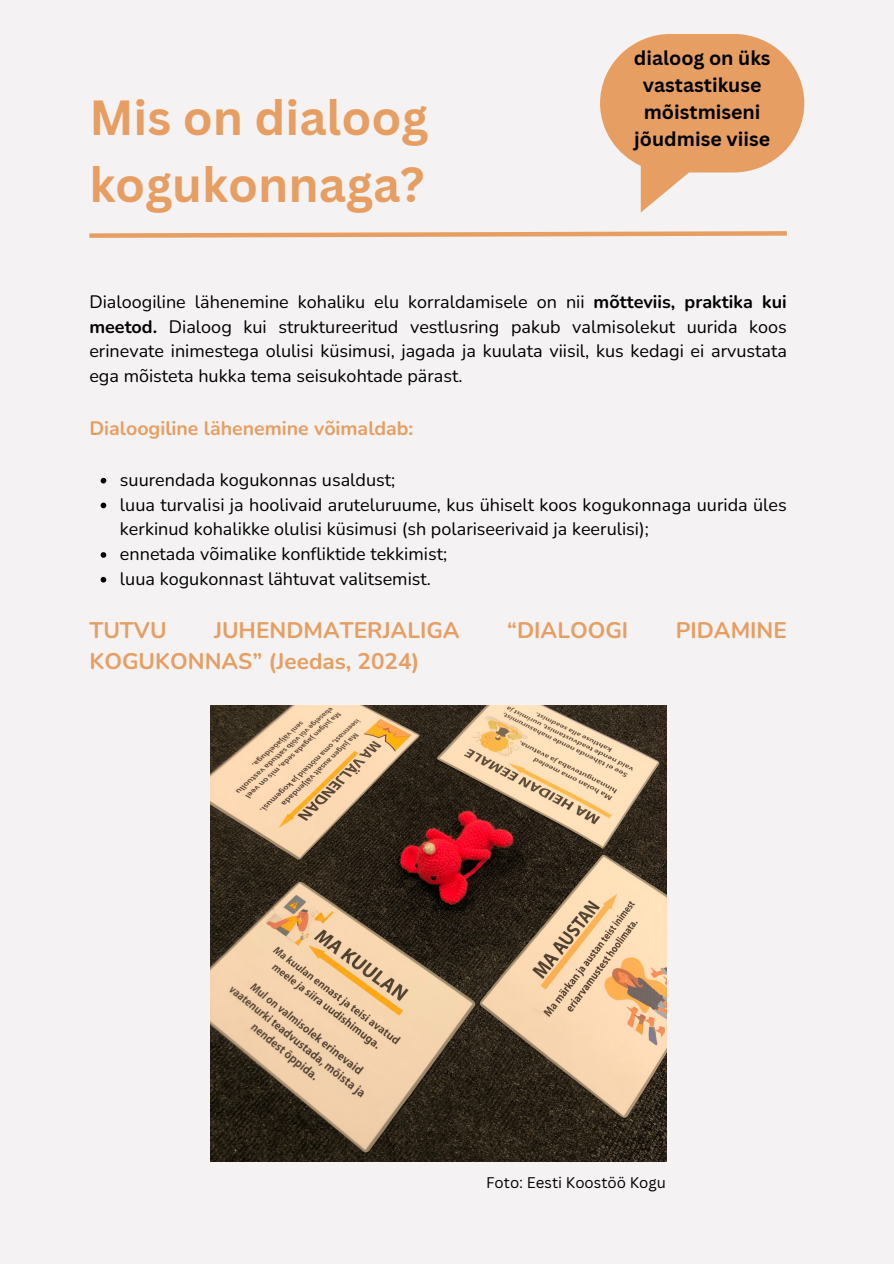
<style>
.page{position:relative;width:894px;height:1264px;background:#fff}
.page>*{position:absolute;margin:0;border:0;box-sizing:border-box;transform-origin:0 0}
.t1{font:700 48px/66.3px "Canva Sans";color:#e69e63}
.t2{font:700 22.5px "Nunito";color:#e69e63}
.t3{font:700 19.5px/27px "Canva Sans";color:#000;text-align:center}
.t4{font:700 19.5px "Nunito";color:#e69e63}
.t5{font:18px/24.8px "Nunito";color:#000;text-align:justify}
.t6{font:15px "Canva Sans";color:#000}
.s1{font-weight:700}
</style>
<div class="page">
<div style="left:0;top:0;width:893px;height:1263px;background:#f4f2f2"></div>
<svg style="left:101px;top:478px;width:5px;height:5px"></svg>
<svg style="left:101px;top:502px;width:5px;height:6px"></svg>
<svg style="left:101px;top:552px;width:5px;height:6px"></svg>
<svg style="left:101px;top:577px;width:5px;height:5px"></svg>
<svg style="left:89px;top:231px;width:698px;height:7px"></svg>
<svg style="left:600px;top:34px;width:204px;height:138px;background:#e8aa77"></svg>
<img style="left:210px;top:706px;width:455px;height:455px">
<h1 class="t1" style="left:89px;top:83px;width:340px">Mis on dialoog kogukonnaga?</h1>
<p class="t3" style="left:633px;top:44px;width:138px">dialoog on üks vastastikuse mõistmiseni jõudmise viise</p>
<p class="t5" style="left:89px;top:289px;width:698px">Dialoogiline lähenemine kohaliku elu korraldamisele on nii <span class="s1">mõtteviis, praktika kui meetod.</span> Dialoog kui struktureeritud vestlusring pakub valmisolekut uurida koos erinevate inimestega olulisi küsimusi, jagada ja kuulata viisil, kus kedagi ei arvustata ega mõisteta hukka tema seisukohtade pärast.</p>
<p class="t4" style="left:89px;top:415px;width:325px">Dialoogiline lähenemine võimaldab:</p>
<p class="t5" style="left:120px;top:467px;width:668px;text-align:left">suurendada kogukonnas usaldust;<br>luua turvalisi ja hoolivaid aruteluruume, kus ühiselt koos kogukonnaga uurida üles kerkinud kohalikke olulisi küsimusi (sh polariseerivaid ja keerulisi);<br>ennetada võimalike konfliktide tekkimist;<br>luua kogukonnast lähtuvat valitsemist.</p>
<p class="t2" style="left:89px;top:615px;width:79px">TUTVU</p>
<p class="t2" style="left:214px;top:615px;width:247px">JUHENDMATERJALIGA</p>
<p class="t2" style="left:507px;top:615px;width:123px">“DIALOOGI</p>
<p class="t2" style="left:675px;top:615px;width:113px">PIDAMINE</p>
<p class="t2" style="left:89px;top:646px;width:332px">KOGUKONNAS” (Jeedas, 2024)</p>
<p class="t6" style="left:486px;top:1172px;width:181px">Foto: Eesti Koostöö Kogu</p>
</div>
